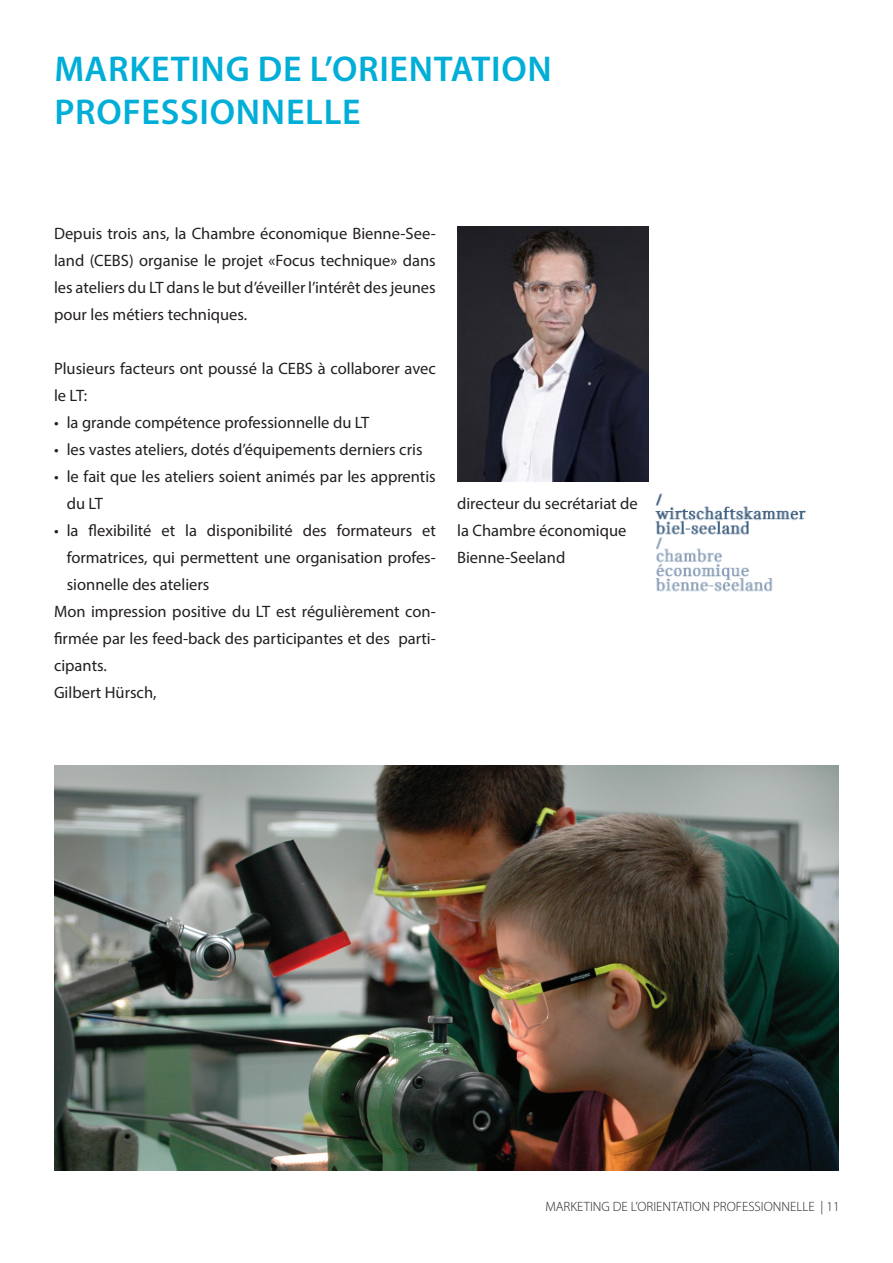
<style>
.page{position:relative;width:893px;height:1263px;background:#fff}
.page>*{position:absolute;margin:0;border:0;box-sizing:border-box;transform-origin:0 0}
.Titel{font:600 36px "Myriad Pro";letter-spacing:.02em;color:#00aed8}
.Fliesstext{font:16.5px/27px "Myriad Pro";color:#231f20;text-align:justify}
.Fusszahl_Rechts{font:300 13.5px "Myriad Pro";color:#231f20}
</style>
<div class="page">
<img style="left:54px;top:765px;width:785px;height:405px">
<img style="left:655px;top:493px;width:151px;height:99px">
<img style="left:457px;top:227px;width:191px;height:255px">
<p class="Titel" style="left:54px;top:46px;width:499px">MARKETING DE L’ORIENTATION</p>
<p class="Titel" style="left:54px;top:89px;width:308px">PROFESSIONNELLE</p>
<p class="Fliesstext" style="left:54px;top:220px;width:383px">Depuis trois ans, la Chambre économique Bienne-See&shy;land (CEBS) organise le projet «Focus technique» dans les ateliers du LT dans le but d’éveiller l’intérêt des jeunes pour les métiers techniques.</p>
<p class="Fliesstext" style="left:54px;top:355px;width:383px">Plusieurs facteurs ont poussé la CEBS à collaborer avec le LT:</p>
<p class="Fliesstext" style="left:54px;top:409px;width:317px">• la grande compétence professionnelle du LT</p>
<p class="Fliesstext" style="left:54px;top:436px;width:370px">• les vastes ateliers, dotés d’équipements derniers cris</p>
<p class="Fliesstext" style="left:67px;top:463px;width:371px;text-indent:-13px">• le fait que les ateliers soient animés par les apprentis du LT</p>
<p class="Fliesstext" style="left:67px;top:517px;width:371px;text-indent:-13px">• la flexibilité et la disponibilité des formateurs et formatrices, qui permettent une organisation profes&shy;sionnelle des ateliers</p>
<p class="Fliesstext" style="left:54px;top:598px;width:383px">Mon impression positive du LT est régulièrement con&shy;firmée par les feed-back des participantes et des parti&shy;cipants.</p>
<p class="Fliesstext" style="left:54px;top:679px;width:104px">Gilbert Hürsch,</p>
<p class="Fliesstext" style="left:457px;top:490px;width:182px;text-align:left">directeur du secrétariat de la Chambre économique<br>Bienne-Seeland</p>
<p class="Fusszahl_Rechts" style="left:545px;top:1198px;width:296px">MARKETING DE L’ORIENTATION PROFESSIONNELLE | 11</p>
</div>
